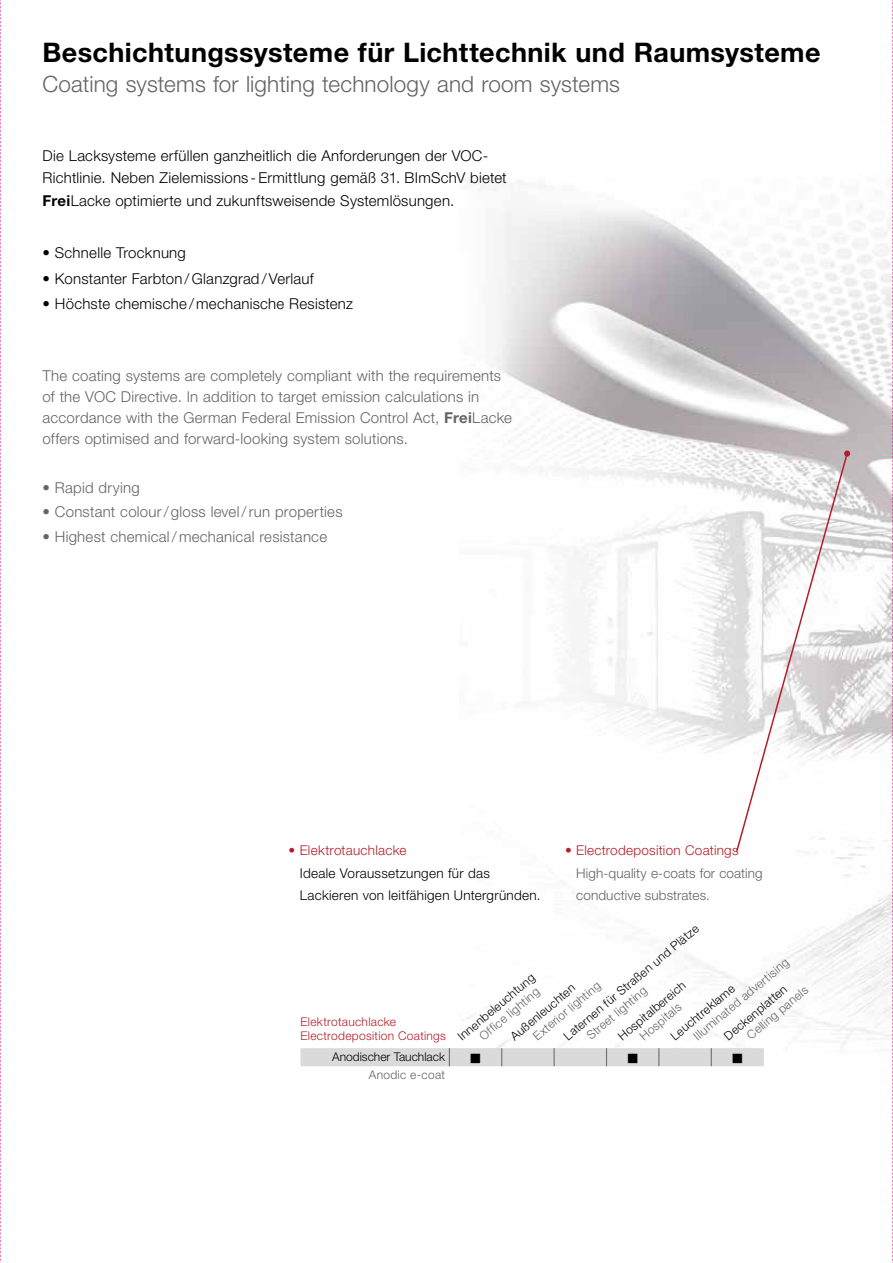
<style>
.page{position:relative;width:893px;height:1263px;background:#fff}
.page>*{position:absolute;margin:0;border:0;box-sizing:border-box;transform-origin:0 0}
.t1{font:700 27px "Helvetica Neue LT Std";letter-spacing:.015em;color:#000}
.t2{font:300 22.5px "Helvetica Neue LT Std";letter-spacing:.005em;color:#636362}
.t3{font:300 15px/21px "Helvetica Neue LT Std";letter-spacing:.015em;color:#636362}
.t4{font:300 15px/22.5px "Helvetica Neue LT Std";letter-spacing:.015em;color:#000}
.t5{font:300 13.5px/22.5px "Helvetica Neue LT Std";letter-spacing:.02em;color:#000}
.t6{font:300 13.5px/22.5px "Helvetica Neue LT Std";letter-spacing:.01em;color:#636362}
.t7{font:300 13.5px "Helvetica Neue LT Std";letter-spacing:.02em;color:#b51d28}
.t8{font:300 12px "Helvetica Neue LT Std";color:#000}
.t9{font:300 12px "Helvetica Neue LT Std";letter-spacing:.025em;color:#636362}
.t10{font:300 12px/13.5px "Helvetica Neue LT Std";letter-spacing:.025em;color:#b51d28}
.t11{font:12px "Malgun Gothic";color:#000}
.s1{font-weight:700}
</style>
<div class="page">
<img style="left:462px;top:178px;width:430px;height:870px">
<svg style="left:735px;top:452px;width:114px;height:401px"></svg>
<svg style="left:844px;top:450px;width:6px;height:6px"></svg>
<div style="left:301px;top:1048px;width:463px;height:18px;background:#dadada"></div>
<svg style="left:0;top:0;width:1px;height:1263px"></svg>
<svg style="left:892px;top:0;width:1px;height:1263px"></svg>
<h1 class="t1" style="left:43px;top:35px;width:780px">Beschichtungssysteme für Lichttechnik und Raumsysteme</h1>
<h2 class="t2" style="left:43px;top:70px;width:579px">Coating systems for lighting technology and room systems</h2>
<p class="t4" style="left:43px;top:144px;width:466px">Die Lacksysteme erfüllen ganzheitlich die Anforderungen der VOC-<br>Richtlinie. Neben Zielemissions -Ermittlung gemäß 31. BImSchV bietet<br><span class="s1">Frei</span>Lacke optimierte und zukunftsweisende Systemlösungen.</p>
<p class="t4" style="left:43px;top:241px;width:145px">• Schnelle Trocknung</p>
<p class="t4" style="left:43px;top:267px;width:273px">• Konstanter Farbton /Glanzgrad /Verlauf</p>
<p class="t4" style="left:43px;top:293px;width:312px">• Höchste chemische / mechanische Resistenz</p>
<p class="t3" style="left:43px;top:365px;width:471px">The coating systems are completely compliant with the requirements of the VOC Directive. In addition to target emission calculations in accordance with the German Federal Emission Control Act, <span class="s1">Frei</span>Lacke offers optimised and forward-looking system solutions.</p>
<p class="t3" style="left:43px;top:477px;width:99px">• Rapid drying</p>
<p class="t3" style="left:43px;top:501px;width:302px">• Constant colour/ gloss level/run properties</p>
<p class="t3" style="left:43px;top:525px;width:286px">• Highest chemical/ mechanical resistance</p>
<p class="t7" style="left:289px;top:842px;width:119px">• Elektrotauchlacke</p>
<p class="t5" style="left:300px;top:861px;width:242px">Ideale Voraussetzungen für das<br>Lackieren von leitfähigen Untergründen.</p>
<p class="t7" style="left:565px;top:842px;width:175px">• Electrodeposition Coatings</p>
<p class="t6" style="left:576px;top:861px;width:188px">High-quality e-coats for coating conductive substrates.</p>
<p class="t10" style="left:301px;top:1015px;width:147px">Elektrotauchlacke<br>Electrodeposition Coatings</p>
<p class="t8" style="left:561px;top:1032px;width:173px;rotate:-40deg">Laternen für Straßen und Plätze</p>
<p class="t9" style="left:690px;top:1032px;width:122px;rotate:-40deg">Illuminated advertising</p>
<p class="t8" style="left:455px;top:1032px;width:98px;rotate:-40deg">Innenbeleuchtung</p>
<p class="t8" style="left:615px;top:1032px;width:86px;rotate:-40deg">Hospitalbereich</p>
<p class="t9" style="left:530px;top:1032px;width:85px;rotate:-40deg">Exterior lighting</p>
<p class="t8" style="left:507px;top:1032px;width:82px;rotate:-40deg">Außenleuchten</p>
<p class="t8" style="left:668px;top:1032px;width:81px;rotate:-40deg">Leuchtreklame</p>
<p class="t8" style="left:721px;top:1032px;width:79px;rotate:-40deg">Deckenplatten</p>
<p class="t9" style="left:744px;top:1031px;width:77px;rotate:-40deg">Celling panels</p>
<p class="t9" style="left:583px;top:1031px;width:76px;rotate:-40deg">Street lighting</p>
<p class="t9" style="left:476px;top:1032px;width:76px;rotate:-40deg">Office lighting</p>
<p class="t9" style="left:637px;top:1032px;width:52px;rotate:-40deg">Hospitals</p>
<p class="t8" style="left:332px;top:1049px;width:114px">Anodischer Tauchlack</p>
<p class="t11" style="left:470px;top:1050px;width:13px">■</p>
<p class="t11" style="left:627px;top:1050px;width:13px">■</p>
<p class="t11" style="left:732px;top:1050px;width:13px">■</p>
<p class="t9" style="left:369px;top:1067px;width:78px">Anodic e-coat</p>
</div>
